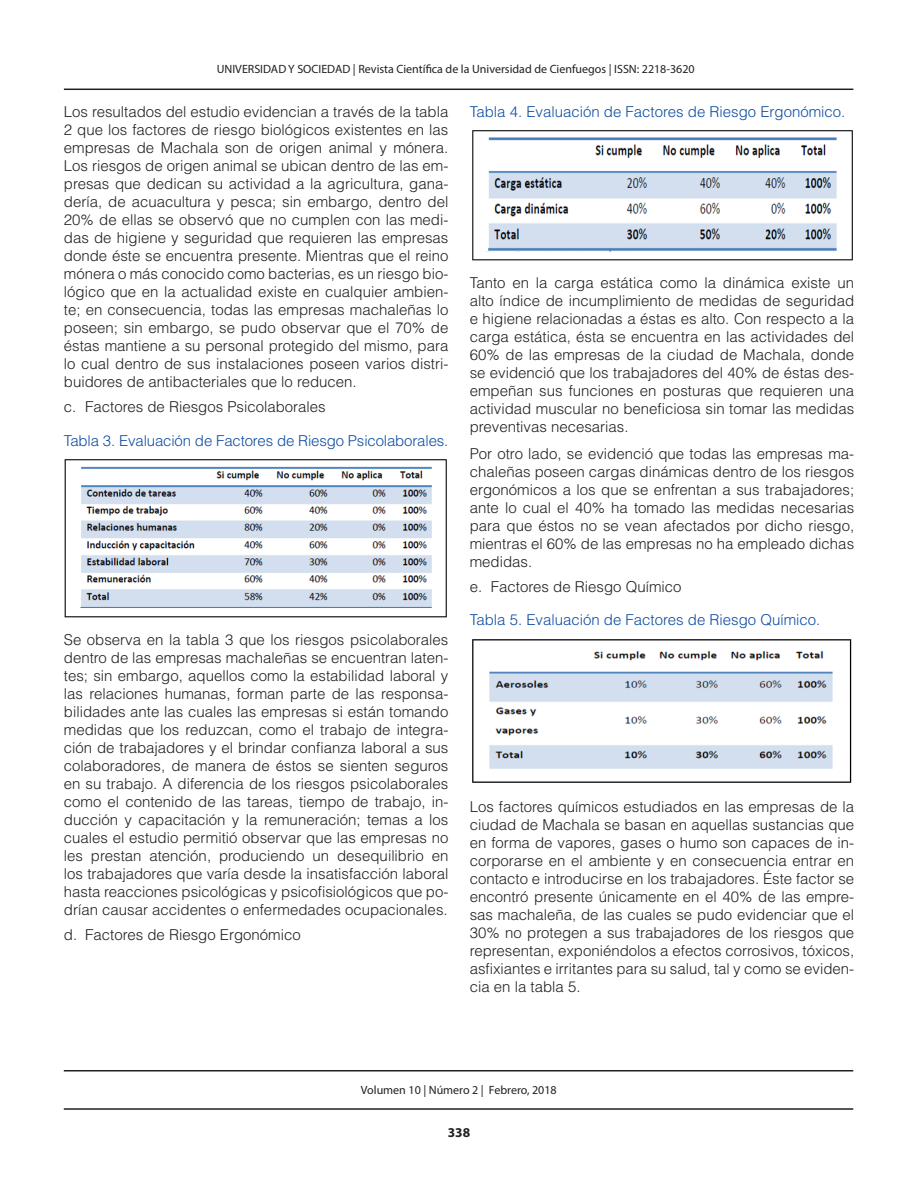
<style>
.page{position:relative;width:918px;height:1188px;background:#fff}
.page>*{position:absolute;margin:0;border:0;box-sizing:border-box;transform-origin:0 0}
.TEXTO{font:300 15px/18px "Helvetica LT Std";color:#231f20;text-align:justify}
.TITULOS_AZUL{font:300 15px "Helvetica LT Std";color:#0d4da1}
.t1{font:700 13.5px "Myriad Pro";color:#231f20}
.t2{font:12px "Myriad Pro";color:#231f20}
</style>
<div class="page">
<hr style="left:64px;top:89px;width:789px;height:1px;background:#231f20">
<hr style="left:64px;top:1108px;width:789px;height:2px;background:#231f20">
<hr style="left:64px;top:1070px;width:789px;height:1px;background:#231f20">
<img style="left:64px;top:459px;width:383px;height:159px">
<img style="left:472px;top:130px;width:381px;height:131px">
<img style="left:472px;top:639px;width:380px;height:144px">
<p class="t2" style="left:217px;top:61px;width:479px">UNIVERSIDAD Y SOCIEDAD | Revista Científica de la Universidad de Cienfuegos | ISSN: 2218-3620</p>
<p class="TEXTO" style="left:64px;top:103px;width:386px">Los resultados del estudio evidencian a través de la tabla 2 que los factores de riesgo biológicos existentes en las empresas de Machala son de origen animal y mónera.<br>Los riesgos de origen animal se ubican dentro de las em&shy;presas que dedican su actividad a la agricultura, gana&shy;dería, de acuacultura y pesca; sin embargo, dentro del 20% de ellas se observó que no cumplen con las medi&shy;das de higiene y seguridad que requieren las empresas donde éste se encuentra presente. Mientras que el reino mónera o más conocido como bacterias, es un riesgo bio&shy;lógico que en la actualidad existe en cualquier ambien&shy;te; en consecuencia, todas las empresas machaleñas lo poseen; sin embargo, se pudo observar que el 70% de éstas mantiene a su personal protegido del mismo, para lo cual dentro de sus instalaciones poseen varios distri&shy;buidores de antibacteriales que lo reducen.</p>
<p class="TEXTO" style="left:64px;top:398px;width:263px">c. Factores de Riesgos Psicolaborales</p>
<p class="TITULOS_AZUL" style="left:64px;top:431px;width:386px">Tabla 3. Evaluación de Factores de Riesgo Psicolaborales.</p>
<p class="TEXTO" style="left:64px;top:631px;width:386px">Se observa en la tabla 3 que los riesgos psicolaborales dentro de las empresas machaleñas se encuentran laten&shy;tes; sin embargo, aquellos como la estabilidad laboral y las relaciones humanas, forman parte de las responsa&shy;bilidades ante las cuales las empresas si están tomando medidas que los reduzcan, como el trabajo de integra&shy;ción de trabajadores y el brindar confianza laboral a sus colaboradores, de manera de éstos se sienten seguros en su trabajo. A diferencia de los riesgos psicolaborales como el contenido de las tareas, tiempo de trabajo, in&shy;ducción y capacitación y la remuneración; temas a los cuales el estudio permitió observar que las empresas no les prestan atención, produciendo un desequilibrio en los trabajadores que varía desde la insatisfacción laboral hasta reacciones psicológicas y psicofisiológicos que po&shy;drían causar accidentes o enfermedades ocupacionales.</p>
<p class="TEXTO" style="left:64px;top:926px;width:238px">d. Factores de Riesgo Ergonómico</p>
<p class="TITULOS_AZUL" style="left:470px;top:102px;width:377px">Tabla 4. Evaluación de Factores de Riesgo Ergonómico.</p>
<p class="TEXTO" style="left:470px;top:274px;width:386px">Tanto en la carga estática como la dinámica existe un alto índice de incumplimiento de medidas de seguridad e higiene relacionadas a éstas es alto. Con respecto a la carga estática, ésta se encuentra en las actividades del 60% de las empresas de la ciudad de Machala, donde se evidenció que los trabajadores del 40% de éstas des&shy;empeñan sus funciones en posturas que requieren una actividad muscular no beneficiosa sin tomar las medidas preventivas necesarias.</p>
<p class="TEXTO" style="left:470px;top:444px;width:386px">Por otro lado, se evidenció que todas las empresas ma&shy;chaleñas poseen cargas dinámicas dentro de los riesgos ergonómicos a los que se enfrentan a sus trabajadores; ante lo cual el 40% ha tomado las medidas necesarias para que éstos no se vean afectados por dicho riesgo, mientras el 60% de las empresas no ha empleado dichas medidas.</p>
<p class="TEXTO" style="left:470px;top:577px;width:213px">e. Factores de Riesgo Químico</p>
<p class="TITULOS_AZUL" style="left:470px;top:610px;width:352px">Tabla 5. Evaluación de Factores de Riesgo Químico.</p>
<p class="TEXTO" style="left:470px;top:797px;width:386px">Los factores químicos estudiados en las empresas de la ciudad de Machala se basan en aquellas sustancias que en forma de vapores, gases o humo son capaces de in&shy;corporarse en el ambiente y en consecuencia entrar en contacto e introducirse en los trabajadores. Éste factor se encontró presente únicamente en el 40% de las empre&shy;sas machaleña, de las cuales se pudo evidenciar que el 30% no protegen a sus trabajadores de los riesgos que representan, exponiéndolos a efectos corrosivos, tóxicos, asfixiantes e irritantes para su salud, tal y como se eviden&shy;cia en la tabla 5.</p>
<p class="t2" style="left:361px;top:1083px;width:197px">Volumen 10 | Número 2 | Febrero, 2018</p>
<p class="t1" style="left:448px;top:1124px;width:24px">338</p>
</div>
